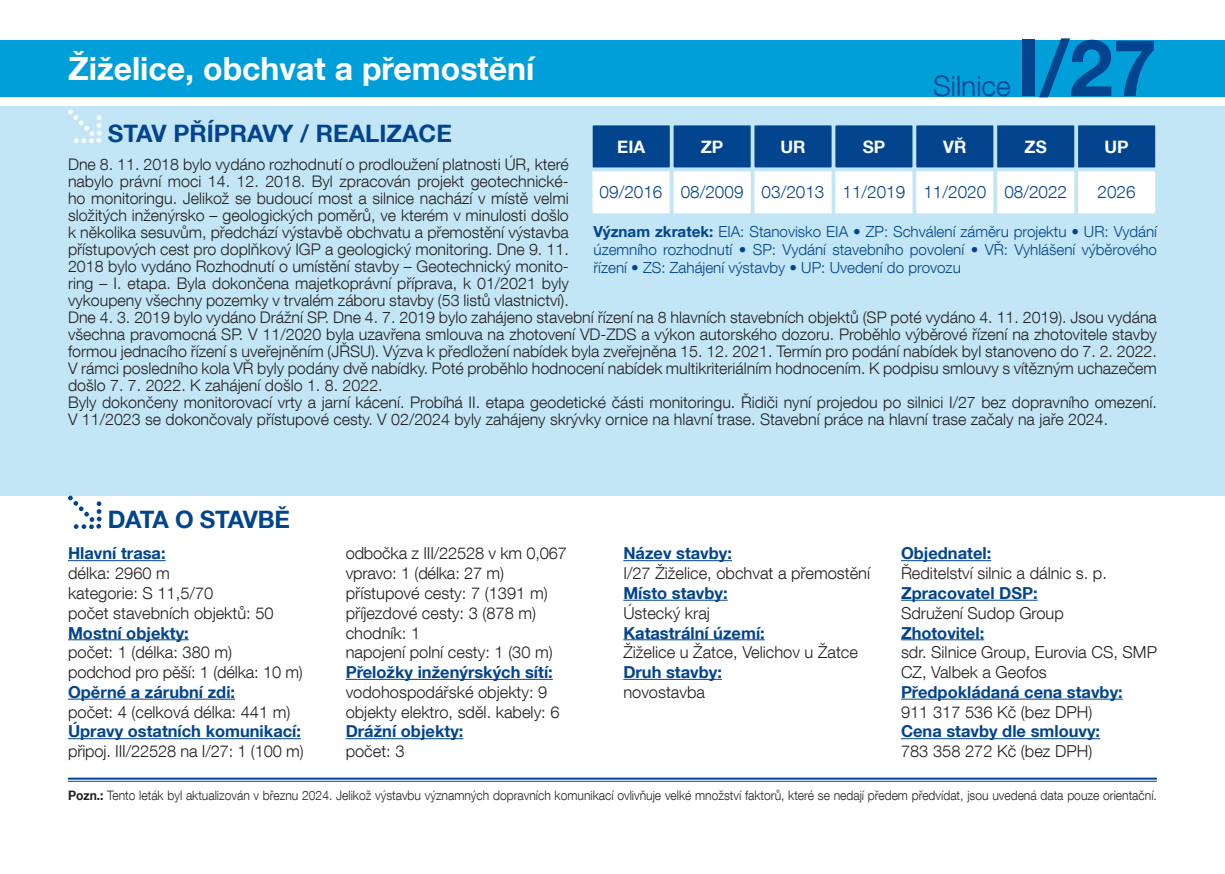
<style>
.page{position:relative;width:1225px;height:874px;background:#fff}
.page>*{position:absolute;margin:0;border:0;box-sizing:border-box;transform-origin:0 0}
.t1{font:700 78.8px "Helvetica Neue LT Com";color:#02448d}
.t2{font:700 32px "Helvetica Neue LT Com";color:#fff}
.t3{font:300 28.2px "Helvetica Neue LT Com";color:#02448d}
.t4{font:700 24px "Helvetica Neue LT Com";color:#02448d}
.t5{font:700 24px "Helvetica Neue LT Com";letter-spacing:-.035em;color:#02448d}
.t6{font:300 17.2px "Helvetica Neue LT Com";color:#02448d}
.t7{font:700 17.2px "Helvetica Neue LT Com";color:#fff}
.t8{font:300 16.4px/19.8px "Helvetica Neue LT Com";color:#231f20}
.t9{font:700 16.4px "Helvetica Neue LT Com";color:#02448d}
.t10{font:300 16px/17px "Helvetica Neue LT Com";color:#231f20}
.t11{font:300 15.2px/18.2px "Helvetica Neue LT Com";color:#02448d;text-align:justify}
.t12{font:300 13px "Helvetica Neue LT Com";color:#231f20;scale:.93 1}
.s1{font-weight:700}
</style>
<div class="page">
<div style="left:0;top:106px;width:1225px;height:389px;background:#c3e6f6"></div>
<svg style="left:68px;top:110px;width:34px;height:33px"></svg>
<div style="left:1077px;top:124px;width:79px;height:44px;background:#02448d"></div>
<div style="left:1076px;top:123px;width:81px;height:46px;border:2px solid #c3e6f6"></div>
<div style="left:915px;top:124px;width:79px;height:44px;background:#02448d"></div>
<div style="left:914px;top:123px;width:81px;height:46px;border:2px solid #c3e6f6"></div>
<div style="left:753px;top:124px;width:79px;height:44px;background:#02448d"></div>
<div style="left:752px;top:123px;width:81px;height:46px;border:2px solid #c3e6f6"></div>
<div style="left:996px;top:124px;width:79px;height:44px;background:#02448d"></div>
<div style="left:995px;top:123px;width:81px;height:46px;border:2px solid #c3e6f6"></div>
<div style="left:834px;top:124px;width:79px;height:44px;background:#02448d"></div>
<div style="left:833px;top:123px;width:81px;height:46px;border:2px solid #c3e6f6"></div>
<div style="left:672px;top:124px;width:79px;height:44px;background:#02448d"></div>
<div style="left:671px;top:123px;width:81px;height:46px;border:2px solid #c3e6f6"></div>
<div style="left:592px;top:124px;width:79px;height:44px;background:#02448d"></div>
<div style="left:591px;top:123px;width:80px;height:46px;border:2px solid #c3e6f6"></div>
<div style="left:1077px;top:170px;width:79px;height:44px;background:#fff"></div>
<div style="left:1076px;top:169px;width:81px;height:46px;border:2px solid #c3e6f6"></div>
<div style="left:915px;top:170px;width:79px;height:44px;background:#fff"></div>
<div style="left:914px;top:169px;width:81px;height:46px;border:2px solid #c3e6f6"></div>
<div style="left:753px;top:170px;width:79px;height:44px;background:#fff"></div>
<div style="left:752px;top:169px;width:81px;height:46px;border:2px solid #c3e6f6"></div>
<div style="left:996px;top:170px;width:79px;height:44px;background:#fff"></div>
<div style="left:995px;top:169px;width:81px;height:46px;border:2px solid #c3e6f6"></div>
<div style="left:834px;top:170px;width:79px;height:44px;background:#fff"></div>
<div style="left:833px;top:169px;width:81px;height:46px;border:2px solid #c3e6f6"></div>
<div style="left:672px;top:170px;width:79px;height:44px;background:#fff"></div>
<div style="left:671px;top:169px;width:81px;height:46px;border:2px solid #c3e6f6"></div>
<div style="left:591px;top:170px;width:79px;height:44px;background:#fff"></div>
<div style="left:590px;top:169px;width:81px;height:46px;border:2px solid #c3e6f6"></div>
<hr style="left:68px;top:777px;width:1089px;height:2px;background:#02448d">
<hr style="left:68px;top:780px;width:1089px;height:1px;background:#02448d">
<hr style="left:68px;top:560px;width:98px;height:1px;background:#02448d">
<hr style="left:68px;top:639px;width:121px;height:1px;background:#02448d">
<hr style="left:68px;top:698px;width:167px;height:1px;background:#02448d">
<hr style="left:68px;top:738px;width:233px;height:1px;background:#02448d">
<hr style="left:346px;top:678px;width:207px;height:1px;background:#02448d">
<hr style="left:346px;top:738px;width:117px;height:1px;background:#02448d">
<hr style="left:623px;top:560px;width:109px;height:1px;background:#02448d">
<hr style="left:623px;top:599px;width:104px;height:1px;background:#02448d">
<hr style="left:623px;top:639px;width:142px;height:1px;background:#02448d">
<hr style="left:623px;top:678px;width:99px;height:1px;background:#02448d">
<hr style="left:901px;top:560px;width:90px;height:1px;background:#02448d">
<hr style="left:901px;top:599px;width:136px;height:1px;background:#02448d">
<hr style="left:901px;top:639px;width:83px;height:1px;background:#02448d">
<hr style="left:901px;top:698px;width:221px;height:1px;background:#02448d">
<hr style="left:901px;top:738px;width:199px;height:1px;background:#02448d">
<div style="left:0;top:40px;width:1225px;height:56px;background:#009fda"></div>
<svg style="left:68px;top:495px;width:34px;height:34px"></svg>
<h2 class="t2" style="left:68px;top:48px;width:468px">Žiželice, obchvat a přemostění</h2>
<h3 class="t3" style="left:933px;top:69px;width:79px">Silnice</h3>
<h1 class="t1" style="left:1016px;top:18px;width:142px">I/27</h1>
<h3 class="t4" style="left:108px;top:118px;width:346px">STAV PŘÍPRAVY / REALIZACE</h3>
<p class="t7" style="left:617px;top:135px;width:29px">EIA</p>
<p class="t7" style="left:701px;top:135px;width:24px">ZP</p>
<p class="t7" style="left:780px;top:135px;width:27px">UR</p>
<p class="t7" style="left:862px;top:135px;width:24px">SP</p>
<p class="t7" style="left:943px;top:135px;width:25px">VŘ</p>
<p class="t7" style="left:1024px;top:135px;width:24px">ZS</p>
<p class="t7" style="left:1104px;top:135px;width:26px">UP</p>
<p class="t6" style="left:599px;top:182px;width:469px">09/2016 08/2009 03/2013 11/2019 11/2020 08/2022</p>
<p class="t6" style="left:1097px;top:182px;width:40px">2026</p>
<p class="t10" style="left:68px;top:155px;width:1090px">Dne 8. 11. 2018 bylo vydáno rozhodnutí o prodloužení platnosti ÚR, které<br>nabylo právní moci 14. 12. 2018. Byl zpracován projekt geotechnické-<br>ho monitoringu. Jelikož se budoucí most a silnice nachází v místě velmi<br>složitých inženýrsko – geologických poměrů, ve kterém v minulosti došlo<br>k několika sesuvům, předchází výstavbě obchvatu a přemostění výstavba<br>přístupových cest pro doplňkový IGP a geologický monitoring. Dne 9. 11.<br>2018 bylo vydáno Rozhodnutí o umístění stavby – Geotechnický monito-<br>ring – I. etapa. Byla dokončena majetkoprávní příprava, k 01/2021 byly<br>vykoupeny všechny pozemky v trvalém záboru stavby (53 listů vlastnictví).<br>Dne 4. 3. 2019 bylo vydáno Drážní SP. Dne 4. 7. 2019 bylo zahájeno stavební řízení na 8 hlavních stavebních objektů (SP poté vydáno 4. 11. 2019). Jsou vydána všechna pravomocná SP. V 11/2020 byla uzavřena smlouva na zhotovení VD-ZDS a výkon autorského dozoru. Proběhlo výběrové řízení na zhotovitele stavby formou jednacího řízení s uveřejněním (JŘSU). Výzva k předložení nabídek byla zveřejněna 15. 12. 2021. Termín pro podání nabídek byl stanoveno do 7. 2. 2022.<br>V rámci posledního kola VŘ byly podány dvě nabídky. Poté proběhlo hodnocení nabídek multikriteriálním hodnocením. K podpisu smlouvy s vítězným uchazečem došlo 7. 7. 2022. K zahájení došlo 1. 8. 2022.<br>Byly dokončeny monitorovací vrty a jarní kácení. Probíhá II. etapa geodetické části monitoringu. Řidiči nyní projedou po silnici I/27 bez dopravního omezení.<br>V 11/2023 se dokončovaly přístupové cesty. V 02/2024 byly zahájeny skrývky ornice na hlavní trase. Stavební práce na hlavní trase začaly na jaře 2024.</p>
<p class="t11" style="left:593px;top:222px;width:565px"><span class="s1">Význam zkratek:</span> EIA: Stanovisko EIA • ZP: Schválení záměru projektu • UR: Vydání územního rozhodnutí • SP: Vydání stavebního povolení • VŘ: Vyhlášení výběrového řízení • ZS: Zahájení výstavby • UP: Uvedení do provozu</p>
<h3 class="t5" style="left:108px;top:503px;width:184px">DATA O STAVBĚ</h3>
<p class="t9" style="left:68px;top:543px;width:99px">Hlavní trasa:</p>
<p class="t8" style="left:68px;top:563px;width:207px">délka: 2960 m<br>kategorie: S 11,5/70<br>počet stavebních objektů: 50</p>
<p class="t9" style="left:68px;top:622px;width:122px">Mostní objekty:</p>
<p class="t8" style="left:68px;top:642px;width:236px">počet: 1 (délka: 380 m)<br>podchod pro pěší: 1 (délka: 10 m)</p>
<p class="t9" style="left:68px;top:681px;width:169px">Opěrné a zárubní zdi:</p>
<p class="t8" style="left:68px;top:701px;width:224px">počet: 4 (celková délka: 441 m)</p>
<p class="t9" style="left:68px;top:720px;width:234px">Úpravy ostatních komunikací:</p>
<p class="t8" style="left:68px;top:740px;width:237px">připoj. III/22528 na I/27: 1 (100 m)</p>
<p class="t9" style="left:901px;top:543px;width:92px">Objednatel:</p>
<p class="t8" style="left:901px;top:563px;width:207px">Ředitelství silnic a dálnic s. p.</p>
<p class="t9" style="left:901px;top:582px;width:138px">Zpracovatel DSP:</p>
<p class="t8" style="left:901px;top:602px;width:164px">Sdružení Sudop Group</p>
<p class="t9" style="left:901px;top:622px;width:85px">Zhotovitel:</p>
<p class="t8" style="left:901px;top:642px;width:257px">sdr. Silnice Group, Eurovia CS, SMP<br>CZ, Valbek a Geofos</p>
<p class="t9" style="left:901px;top:681px;width:223px">Předpokládaná cena stavby:</p>
<p class="t8" style="left:901px;top:701px;width:193px">911 317 536 Kč (bez DPH)</p>
<p class="t9" style="left:901px;top:720px;width:201px">Cena stavby dle smlouvy:</p>
<p class="t8" style="left:901px;top:740px;width:193px">783 358 272 Kč (bez DPH)</p>
<p class="t12" style="left:68px;top:786px;width:1172px"><span class="s1">Pozn.:</span> Tento leták byl aktualizován v březnu 2024. Jelikož výstavbu významných dopravních komunikací ovlivňuje velké množství faktorů, které se nedají předem předvídat, jsou uvedená data pouze orientační.</p>
<p class="t8" style="left:346px;top:543px;width:223px">odbočka z III/22528 v km 0,067 vpravo: 1 (délka: 27 m) přístupové cesty: 7 (1391 m) příjezdové cesty: 3 (878 m) chodník: 1<br>napojení polní cesty: 1 (30 m)</p>
<p class="t9" style="left:346px;top:661px;width:209px">Přeložky inženýrských sítí:</p>
<p class="t8" style="left:346px;top:681px;width:215px">vodohospodářské objekty: 9 objekty elektro, sděl. kabely: 6</p>
<p class="t9" style="left:346px;top:720px;width:119px">Drážní objekty:</p>
<p class="t8" style="left:346px;top:740px;width:60px">počet: 3</p>
<p class="t9" style="left:623px;top:543px;width:110px">Název stavby:</p>
<p class="t8" style="left:623px;top:563px;width:248px">I/27 Žiželice, obchvat a přemostění</p>
<p class="t9" style="left:623px;top:582px;width:106px">Místo stavby:</p>
<p class="t8" style="left:623px;top:602px;width:88px">Ústecký kraj</p>
<p class="t9" style="left:623px;top:622px;width:143px">Katastrální území:</p>
<p class="t8" style="left:623px;top:642px;width:236px">Žiželice u Žatce, Velichov u Žatce</p>
<p class="t9" style="left:623px;top:661px;width:100px">Druh stavby:</p>
<p class="t8" style="left:623px;top:681px;width:83px">novostavba</p>
</div>
